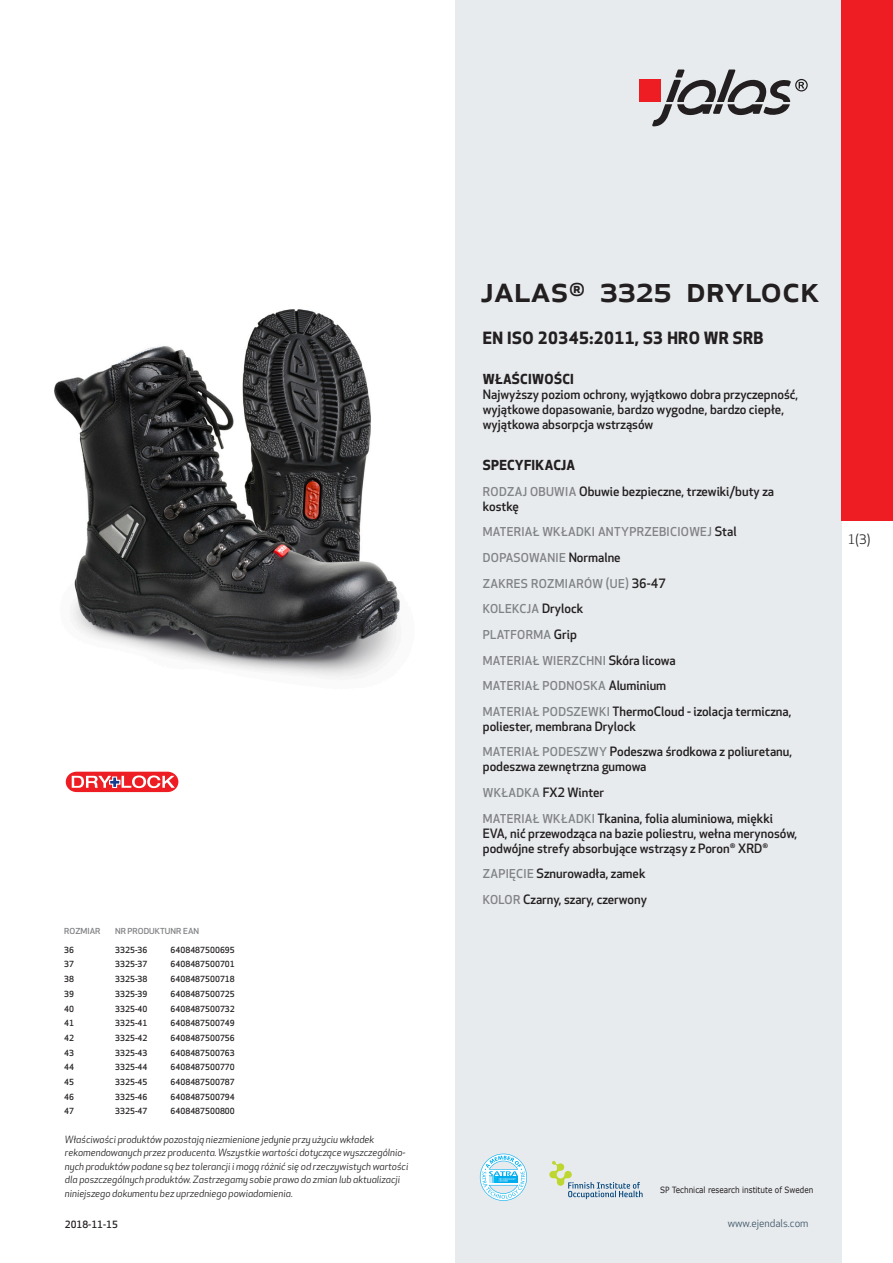
<style>
.page{position:relative;width:893px;height:1263px;background:#fff}
.page>*{position:absolute;margin:0;border:0;box-sizing:border-box;transform-origin:0 0}
.prodname{font:500 36px "Apex New";color:#231f20}
.Funktion_body{font:700 16.5px "Apex New";letter-spacing:.025em;color:#231f20}
.Funktion_body-2{font:700 13.5px "Apex New";letter-spacing:.025em;color:#231f20}
.t1{font:12.75px "Apex New";color:#231f20}
.Funktion_body-3{font:500 12.6px/15px "Apex New";color:#231f20}
.Funktion_body-4{font:500 12px "Apex New";letter-spacing:.025em;color:#808285}
.t2{font:10.5px "Apex New";color:#405968}
.t3{font:italic 9.75px/13.5px "Apex New";color:#231f20}
.Sidfot_datum{font:500 9.75px "Apex New";color:#231f20}
.t4{font:8.55px "Verdana";color:#231f20;scale:.85 1}
.ArticleTable_body{font:500 8.25px "Apex New";color:#231f20}
.ArticeTable_header{font:500 8.1px "Apex New";color:#808285;scale:1.06 1}
.s1{font-size:12px;color:#808285}
.s2{font-size:12.6px;color:#231f20}
</style>
<div class="page">
<div style="left:455px;top:0;width:387px;height:1263px;background:#e8ebee"></div>
<svg style="left:549px;top:1161px;width:94px;height:38px"></svg>
<svg style="left:480px;top:1154px;width:47px;height:47px"></svg>
<div style="left:639px;top:80px;width:22px;height:22px;background:#ee1d23"></div>
<svg style="left:652px;top:70px;width:156px;height:56px"></svg>
<div style="left:842px;top:0;width:51px;height:520px;background:#ee1d23"></div>
<img style="left:54px;top:310px;width:346px;height:367px">
<svg style="left:65px;top:771px;width:114px;height:22px"></svg>
<p class="ArticeTable_header" style="left:64px;top:925px;width:36px">ROZMIAR</p>
<p class="ArticeTable_header" style="left:115px;top:925px;width:81px">NR PRODUKTUNR EAN</p>
<p class="ArticleTable_body" style="left:64px;top:944px;width:11px">36</p>
<p class="ArticleTable_body" style="left:115px;top:944px;width:34px">3325-36</p>
<p class="ArticleTable_body" style="left:171px;top:944px;width:66px">6408487500695</p>
<p class="ArticleTable_body" style="left:64px;top:959px;width:11px">37</p>
<p class="ArticleTable_body" style="left:115px;top:959px;width:34px">3325-37</p>
<p class="ArticleTable_body" style="left:171px;top:959px;width:66px">6408487500701</p>
<p class="ArticleTable_body" style="left:64px;top:973px;width:11px">38</p>
<p class="ArticleTable_body" style="left:115px;top:973px;width:34px">3325-38</p>
<p class="ArticleTable_body" style="left:171px;top:973px;width:66px">6408487500718</p>
<p class="ArticleTable_body" style="left:64px;top:988px;width:11px">39</p>
<p class="ArticleTable_body" style="left:115px;top:988px;width:34px">3325-39</p>
<p class="ArticleTable_body" style="left:171px;top:988px;width:66px">6408487500725</p>
<p class="ArticleTable_body" style="left:64px;top:1003px;width:11px">40</p>
<p class="ArticleTable_body" style="left:115px;top:1003px;width:34px">3325-40</p>
<p class="ArticleTable_body" style="left:171px;top:1003px;width:66px">6408487500732</p>
<p class="ArticleTable_body" style="left:64px;top:1018px;width:11px">41</p>
<p class="ArticleTable_body" style="left:115px;top:1018px;width:34px">3325-41</p>
<p class="ArticleTable_body" style="left:171px;top:1018px;width:66px">6408487500749</p>
<p class="ArticleTable_body" style="left:64px;top:1032px;width:11px">42</p>
<p class="ArticleTable_body" style="left:115px;top:1032px;width:34px">3325-42</p>
<p class="ArticleTable_body" style="left:171px;top:1032px;width:66px">6408487500756</p>
<p class="ArticleTable_body" style="left:64px;top:1047px;width:11px">43</p>
<p class="ArticleTable_body" style="left:115px;top:1047px;width:34px">3325-43</p>
<p class="ArticleTable_body" style="left:171px;top:1047px;width:66px">6408487500763</p>
<p class="ArticleTable_body" style="left:64px;top:1062px;width:11px">44</p>
<p class="ArticleTable_body" style="left:115px;top:1062px;width:34px">3325-44</p>
<p class="ArticleTable_body" style="left:171px;top:1062px;width:66px">6408487500770</p>
<p class="ArticleTable_body" style="left:64px;top:1076px;width:11px">45</p>
<p class="ArticleTable_body" style="left:115px;top:1076px;width:34px">3325-45</p>
<p class="ArticleTable_body" style="left:171px;top:1076px;width:66px">6408487500787</p>
<p class="ArticleTable_body" style="left:64px;top:1091px;width:11px">46</p>
<p class="ArticleTable_body" style="left:115px;top:1091px;width:34px">3325-46</p>
<p class="ArticleTable_body" style="left:171px;top:1091px;width:66px">6408487500794</p>
<p class="ArticleTable_body" style="left:64px;top:1106px;width:11px">47</p>
<p class="ArticleTable_body" style="left:115px;top:1106px;width:34px">3325-47</p>
<p class="ArticleTable_body" style="left:171px;top:1106px;width:66px">6408487500800</p>
<p class="t3" style="left:65px;top:1132px;width:345px">Właściwości produktów pozostają niezmienione jedynie przy użyciu wkładek rekomendowanych przez producenta. Wszystkie wartości dotyczące wyszczególnio&shy;nych produktów podane są bez tolerancji i mogą różnić się od rzeczywistych wartości dla poszczególnych produktów. Zastrzegamy sobie prawo do zmian lub aktualizacji niniejszego dokumentu bez uprzedniego powiadomienia.</p>
<p class="Sidfot_datum" style="left:65px;top:1218px;width:54px">2018-11-15</p>
<p class="prodname" style="left:480px;top:265px;width:341px">JALAS<sup>®</sup> 3325 Drylock</p>
<p class="Funktion_body" style="left:483px;top:326px;width:282px">EN ISO 20345:2011, S3 HRO WR SRB</p>
<p class="Funktion_body-2" style="left:483px;top:370px;width:93px">WŁAŚCIWOŚCI</p>
<p class="Funktion_body-3" style="left:483px;top:387px;width:317px">Najwyższy poziom ochrony, wyjątkowo dobra przyczepność, wyjątkowe dopasowanie, bardzo wygodne, bardzo ciepłe, wyjątkowa absorpcja wstrząsów</p>
<p class="Funktion_body-2" style="left:483px;top:455px;width:94px">SPECYFIKACJA</p>
<p class="Funktion_body-3" style="left:483px;top:483px;width:293px"><span class="s1">RODZAJ OBUWIA</span> Obuwie bezpieczne, trzewiki/buty za kostkę</p>
<p class="Funktion_body-4" style="left:483px;top:524px;width:255px">MATERIAŁ WKŁADKI ANTYPRZEBICIOWEJ <span class="s2">Stal</span></p>
<p class="Funktion_body-4" style="left:483px;top:550px;width:139px">DOPASOWANIE <span class="s2">Normalne</span></p>
<p class="Funktion_body-4" style="left:483px;top:575px;width:185px">ZAKRES ROZMIARÓW (UE) <span class="s2">36-47</span></p>
<p class="Funktion_body-4" style="left:483px;top:601px;width:102px">KOLEKCJA <span class="s2">Drylock</span></p>
<p class="Funktion_body-4" style="left:483px;top:626px;width:96px">PLATFORMA <span class="s2">Grip</span></p>
<p class="Funktion_body-4" style="left:483px;top:652px;width:194px">MATERIAŁ WIERZCHNI <span class="s2">Skóra licowa</span></p>
<p class="Funktion_body-4" style="left:483px;top:678px;width:185px">MATERIAŁ PODNOSKA <span class="s2">Aluminium</span></p>
<p class="Funktion_body-3" style="left:483px;top:703px;width:310px"><span class="s1">MATERIAŁ PODSZEWKI</span> ThermoCloud - izolacja termiczna, poliester, membrana Drylock</p>
<p class="Funktion_body-3" style="left:483px;top:744px;width:311px"><span class="s1">MATERIAŁ PODESZWY</span> Podeszwa środkowa z poliuretanu, podeszwa zewnętrzna gumowa</p>
<p class="Funktion_body-3" style="left:483px;top:785px;width:123px"><span class="s1">WKŁADKA</span> FX2 Winter</p>
<p class="Funktion_body-3" style="left:483px;top:810px;width:316px"><span class="s1">MATERIAŁ WKŁADKI</span> Tkanina, folia aluminiowa, miękki<br>EVA, nić przewodząca na bazie poliestru, wełna merynosów, podwójne strefy absorbujące wstrząsy z Poron<sup>®</sup> XRD<sup>®</sup></p>
<p class="Funktion_body-3" style="left:483px;top:866px;width:164px"><span class="s1">ZAPIĘCIE</span> Sznurowadła, zamek</p>
<p class="Funktion_body-3" style="left:483px;top:892px;width:166px"><span class="s1">KOLOR</span> Czarny, szary, czerwony</p>
<p class="t1" style="left:848px;top:531px;width:24px">1(3)</p>
<p class="t4" style="left:660px;top:1184px;width:182px">SP Technical research institute of Sweden</p>
<p class="t2" style="left:728px;top:1217px;width:82px">www.ejendals.com</p>
</div>
